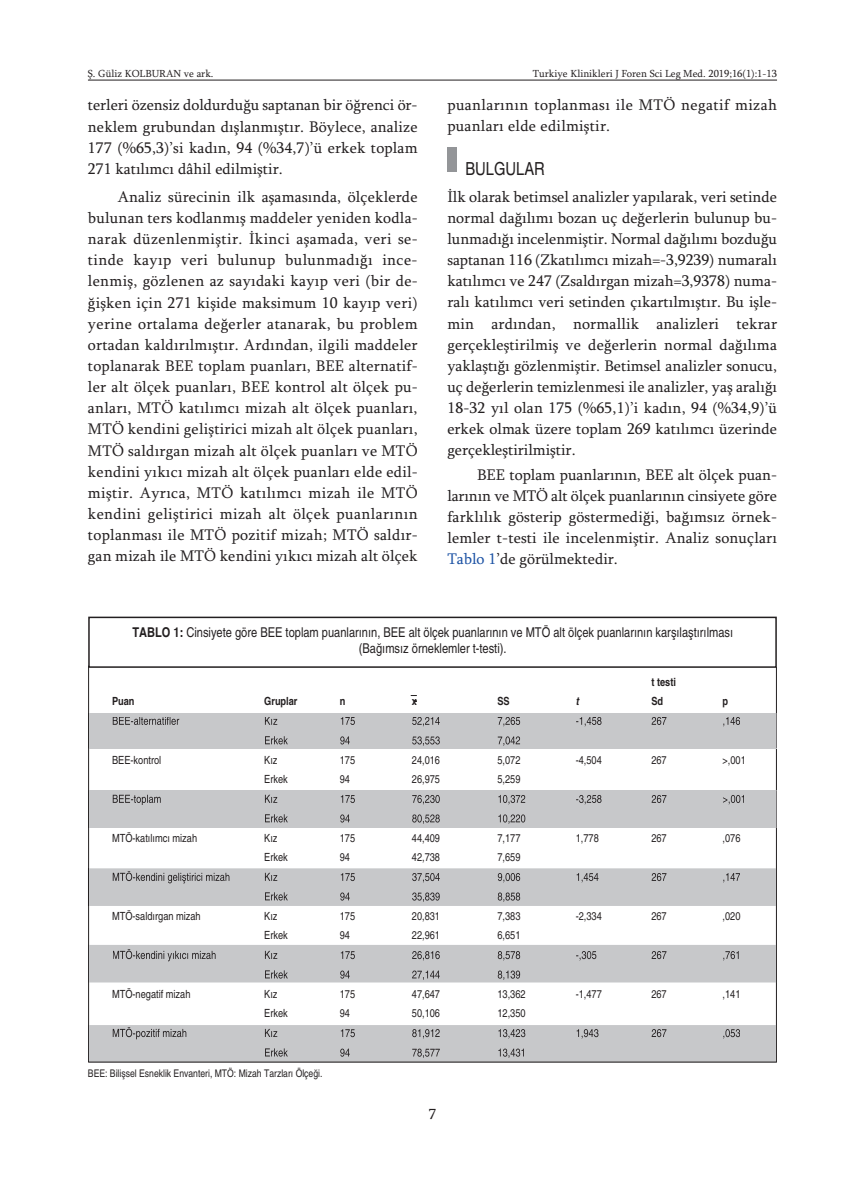
<style>
.page{position:relative;width:865px;height:1197px;background:#fff}
.page>*{position:absolute;margin:0;border:0;box-sizing:border-box;transform-origin:0 0}
.t1{font:condensed 18px "Helvetica";color:#231f20}
.t2{font:15.75px/21.1px "Sylfaen";letter-spacing:.01em;color:#231f20;text-align:justify}
.t3{font:15px "Sylfaen";color:#231f20}
.t4{font:condensed 13.5px/16.5px "Helvetica";color:#231f20;text-align:center}
.t5{font:condensed 11.25px "Helvetica";color:#231f20}
.t6{font:700 condensed 11.25px "Helvetica";color:#231f20}
.t7{font:italic 700 condensed 11.25px "Helvetica";color:#231f20}
.t8{font:10.5px "Sylfaen";color:#231f20}
.t9{font:condensed 10.5px "Helvetica";color:#231f20}
.s1{color:#1c52a4}
.s2{font-weight:700}
.s3{font-family:"Arabic Typesetting";font-weight:400;font-stretch:normal}
</style>
<div class="page">
<div style="left:447px;top:147px;width:9px;height:25px;background:#939598"></div>
<hr style="left:88px;top:80px;width:689px;height:1px;background:#231f20">
<div style="left:88px;top:616px;width:688px;height:51px;border:2px solid #231f20"></div>
<div style="left:89px;top:713px;width:687px;height:35px;background:#c7c8ca"></div>
<hr style="left:88px;top:713px;width:1px;height:35px;background:#231f20">
<hr style="left:89px;top:713px;width:1px;height:35px;background:#231f20">
<hr style="left:776px;top:713px;width:1px;height:35px;background:#231f20">
<svg style="left:113px;top:717px;width:56px;height:8px"></svg>
<svg style="left:265px;top:736px;width:175px;height:10px"></svg>
<div style="left:89px;top:790px;width:687px;height:37px;background:#c7c8ca"></div>
<hr style="left:88px;top:790px;width:1px;height:37px;background:#231f20">
<hr style="left:89px;top:790px;width:1px;height:37px;background:#231f20">
<hr style="left:776px;top:790px;width:1px;height:37px;background:#231f20">
<svg style="left:113px;top:794px;width:242px;height:11px"></svg>
<svg style="left:265px;top:814px;width:175px;height:10px"></svg>
<hr style="left:776px;top:868px;width:1px;height:37px;background:#231f20">
<svg style="left:88px;top:868px;width:688px;height:37px;background:#c1c2c4"></svg>
<svg style="left:89px;top:944px;width:688px;height:38px;background:#c3c4c6"></svg>
<svg style="left:89px;top:1024px;width:688px;height:38px;background:#c2c2c4"></svg>
<p class="t8" style="left:88px;top:67px;width:127px">Ş. Güliz KOLBURAN ve ark.</p>
<p class="t8" style="left:533px;top:67px;width:246px">Turkiye Klinikleri J Foren Sci Leg Med. 2019;16(1):1-13</p>
<p class="t2" style="left:88px;top:94px;width:331px">terleri özensiz doldurduğu saptanan bir öğrenci ör&shy;neklem grubundan dışlanmıştır. Böylece, analize 177 (%65,3)’si kadın, 94 (%34,7)’ü erkek toplam 271 katılımcı dâhil edilmiştir.</p>
<p class="t2" style="left:88px;top:186px;width:331px;text-indent:30px">Analiz sürecinin ilk aşamasında, ölçeklerde bulunan ters kodlanmış maddeler yeniden kodla&shy;narak düzenlenmiştir. İkinci aşamada, veri se&shy;tinde kayıp veri bulunup bulunmadığı ince&shy;lenmiş, gözlenen az sayıdaki kayıp veri (bir de&shy;ğişken için 271 kişide maksimum 10 kayıp veri) yerine ortalama değerler atanarak, bu problem ortadan kaldırılmıştır. Ardından, ilgili maddeler toplanarak BEE toplam puanları, BEE alternatif&shy;ler alt ölçek puanları, BEE kontrol alt ölçek pu&shy;anları, MTÖ katılımcı mizah alt ölçek puanları, MTÖ kendini geliştirici mizah alt ölçek puanları, MTÖ saldırgan mizah alt ölçek puanları ve MTÖ kendini yıkıcı mizah alt ölçek puanları elde edil&shy;miştir. Ayrıca, MTÖ katılımcı mizah ile MTÖ kendini geliştirici mizah alt ölçek puanlarının toplanması ile MTÖ pozitif mizah; MTÖ saldır&shy;gan mizah ile MTÖ kendini yıkıcı mizah alt ölçek</p>
<p class="t2" style="left:447px;top:94px;width:331px">puanlarının toplanması ile MTÖ negatif mizah puanları elde edilmiştir.</p>
<p class="t1" style="left:465px;top:158px;width:81px">BULGULAR</p>
<p class="t2" style="left:447px;top:186px;width:331px">İlk olarak betimsel analizler yapılarak, veri setinde normal dağılımı bozan uç değerlerin bulunup bu&shy;lunmadığı incelenmiştir. Normal dağılımı bozduğu saptanan 116 (Zkatılımcı mizah=-3,9239) numaralı katılımcı ve 247 (Zsaldırgan mizah=3,9378) numa&shy;ralı katılımcı veri setinden çıkartılmıştır. Bu işle&shy;min ardından, normallik analizleri tekrar gerçekleştirilmiş ve değerlerin normal dağılıma yaklaştığı gözlenmiştir. Betimsel analizler sonucu, uç değerlerin temizlenmesi ile analizler, yaş aralığı 18-32 yıl olan 175 (%65,1)’i kadın, 94 (%34,9)’ü erkek olmak üzere toplam 269 katılımcı üzerinde gerçekleştirilmiştir.</p>
<p class="t2" style="left:447px;top:464px;width:331px;text-indent:30px">BEE toplam puanlarının, BEE alt ölçek puan&shy;larının ve MTÖ alt ölçek puanlarının cinsiyete göre farklılık gösterip göstermediği, bağımsız örnek&shy;lemler t-testi ile incelenmiştir. Analiz sonuçları <span class="s1">Tablo 1</span>’de görülmektedir.</p>
<p class="t4" style="left:132px;top:623px;width:602px"><span class="s2">TABLO 1:</span> Cinsiyete göre BEE toplam puanlarının, BEE alt ölçek puanlarının ve MTÖ alt ölçek puanlarının karşılaştırılması (Bağımsız örneklemler t-testi).</p>
<p class="t6" style="left:651px;top:675px;width:26px">t testi</p>
<p class="t6" style="left:112px;top:694px;width:24px">Puan</p>
<p class="t6" style="left:264px;top:694px;width:35px">Gruplar</p>
<p class="t6" style="left:340px;top:694px;width:7px">n</p>
<p class="t6" style="left:412px;top:694px;width:10px">x<span class="s3">̄</span></p>
<p class="t6" style="left:497px;top:694px;width:14px">SS</p>
<p class="t7" style="left:575px;top:694px;width:5px">t</p>
<p class="t6" style="left:651px;top:694px;width:13px">Sd</p>
<p class="t6" style="left:722px;top:694px;width:7px">p</p>
<p class="t5" style="left:112px;top:753px;width:51px">BEE-kontrol</p>
<p class="t5" style="left:264px;top:753px;width:15px">Kız</p>
<p class="t5" style="left:340px;top:753px;width:17px">175</p>
<p class="t5" style="left:412px;top:753px;width:30px">24,016</p>
<p class="t5" style="left:497px;top:753px;width:25px">5,072</p>
<p class="t5" style="left:575px;top:753px;width:28px">-4,504</p>
<p class="t5" style="left:651px;top:753px;width:17px">267</p>
<p class="t5" style="left:722px;top:753px;width:25px">&gt;,001</p>
<p class="t5" style="left:264px;top:772px;width:25px">Erkek</p>
<p class="t5" style="left:340px;top:772px;width:12px">94</p>
<p class="t5" style="left:412px;top:772px;width:30px">26,975</p>
<p class="t5" style="left:497px;top:772px;width:25px">5,259</p>
<p class="t5" style="left:112px;top:831px;width:87px">MTÖ-katılımcı mizah</p>
<p class="t5" style="left:264px;top:831px;width:15px">Kız</p>
<p class="t5" style="left:340px;top:831px;width:17px">175</p>
<p class="t5" style="left:412px;top:831px;width:30px">44,409</p>
<p class="t5" style="left:497px;top:831px;width:25px">7,177</p>
<p class="t5" style="left:575px;top:831px;width:25px">1,778</p>
<p class="t5" style="left:651px;top:831px;width:17px">267</p>
<p class="t5" style="left:722px;top:831px;width:19px">,076</p>
<p class="t5" style="left:264px;top:850px;width:25px">Erkek</p>
<p class="t5" style="left:340px;top:850px;width:12px">94</p>
<p class="t5" style="left:412px;top:850px;width:30px">42,738</p>
<p class="t5" style="left:497px;top:850px;width:25px">7,659</p>
<p class="t5" style="left:112px;top:909px;width:90px">MTÖ-saldırgan mizah</p>
<p class="t5" style="left:264px;top:909px;width:15px">Kız</p>
<p class="t5" style="left:340px;top:909px;width:17px">175</p>
<p class="t5" style="left:412px;top:909px;width:30px">20,831</p>
<p class="t5" style="left:497px;top:909px;width:25px">7,383</p>
<p class="t5" style="left:575px;top:909px;width:28px">-2,334</p>
<p class="t5" style="left:651px;top:909px;width:17px">267</p>
<p class="t5" style="left:722px;top:909px;width:19px">,020</p>
<p class="t5" style="left:264px;top:928px;width:25px">Erkek</p>
<p class="t5" style="left:340px;top:928px;width:12px">94</p>
<p class="t5" style="left:412px;top:928px;width:30px">22,961</p>
<p class="t5" style="left:497px;top:928px;width:25px">6,651</p>
<p class="t5" style="left:112px;top:987px;width:80px">MTÖ-negatif mizah</p>
<p class="t5" style="left:264px;top:987px;width:15px">Kız</p>
<p class="t5" style="left:340px;top:987px;width:17px">175</p>
<p class="t5" style="left:412px;top:987px;width:30px">47,647</p>
<p class="t5" style="left:497px;top:987px;width:30px">13,362</p>
<p class="t5" style="left:575px;top:987px;width:28px">-1,477</p>
<p class="t5" style="left:651px;top:987px;width:17px">267</p>
<p class="t5" style="left:722px;top:987px;width:19px">,141</p>
<p class="t5" style="left:264px;top:1006px;width:25px">Erkek</p>
<p class="t5" style="left:340px;top:1006px;width:12px">94</p>
<p class="t5" style="left:412px;top:1006px;width:30px">50,106</p>
<p class="t5" style="left:497px;top:1006px;width:30px">12,350</p>
<p class="t9" style="left:88px;top:1067px;width:236px">BEE: Bilişsel Esneklik Envanteri, MTÖ: Mizah Tarzları Ölçeği.</p>
<p class="t3" style="left:429px;top:1104px;width:9px">7</p>
</div>
